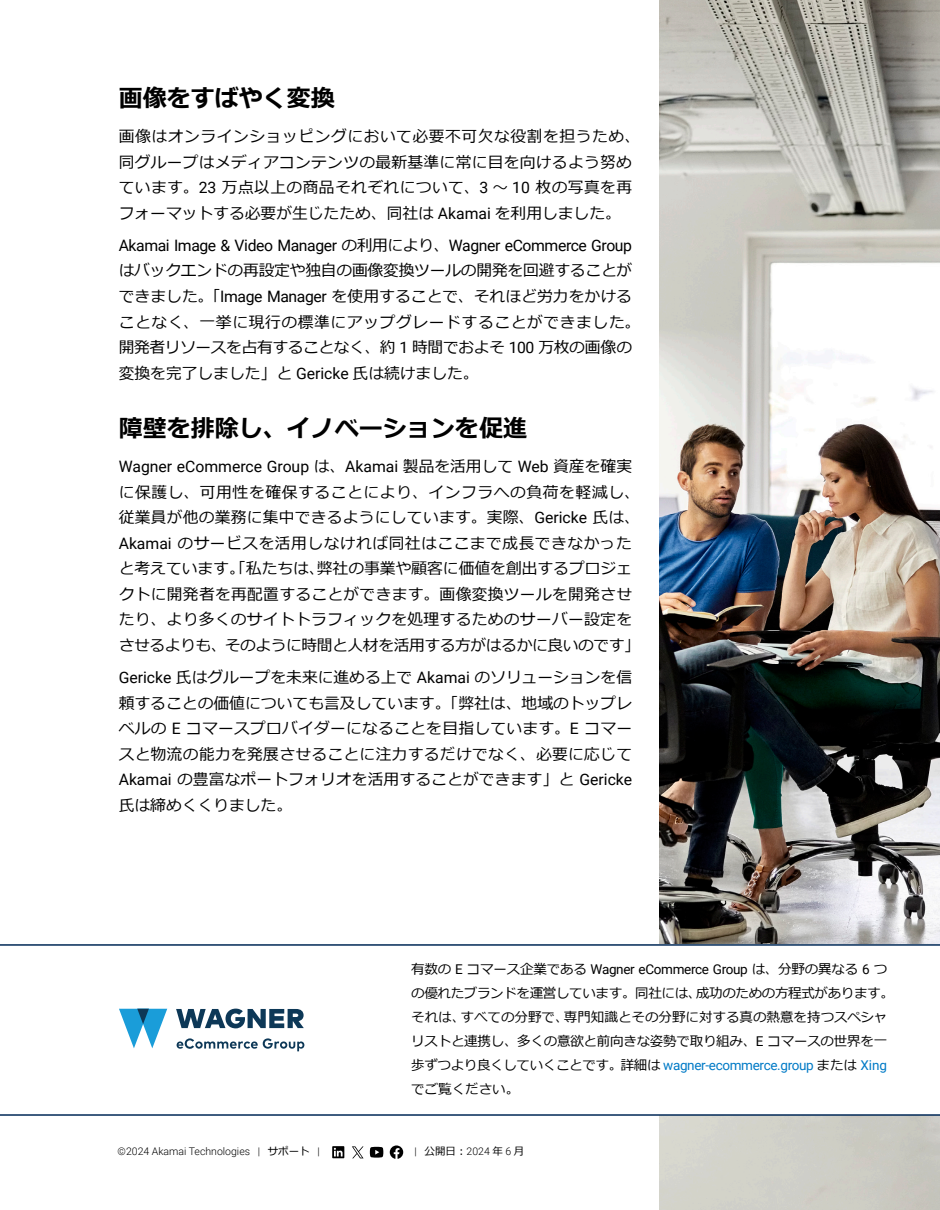
<style>
.page{position:relative;width:940px;height:1210px;background:#fff}
.page>*{position:absolute;margin:0;border:0;box-sizing:border-box;transform-origin:0 0}
.Heading_1{font:700 24px "Meiryo";color:#000}
.Body{font:15.75px/25.5px "Meiryo";letter-spacing:.02em;color:#000}
.Body-2{font:15.75px/25.5px "Meiryo";color:#000}
.About_-_Copy{font:13.5px/24px "Meiryo";letter-spacing:-.02em;color:#000}
.t1{font:300 10.5px "Roboto";color:#000}
.s1{font-family:"Roboto"}
.s2{font-family:"Roboto";color:#017ac6}
.s3{font-family:"Meiryo";font-weight:400}
</style>
<div class="page">
<svg style="left:332px;top:1146px;width:12px;height:12px"></svg>
<svg style="left:370px;top:1146px;width:13px;height:11px"></svg>
<svg style="left:389px;top:1145px;width:14px;height:13px"></svg>
<svg style="left:352px;top:1146px;width:11px;height:12px"></svg>
<img style="left:659px;top:0;width:280px;height:1209px">
<svg style="left:0;top:944px;width:939px;height:171px"></svg>
<svg style="left:176px;top:1008px;width:128px;height:20px"></svg>
<svg style="left:176px;top:1038px;width:128px;height:13px"></svg>
<svg style="left:119px;top:1008px;width:48px;height:40px"></svg>
<p class="Heading_1" style="left:119px;top:81px;width:218px">画像をすばやく変換</p>
<p class="Body" style="left:119px;top:124px;width:523px">画像はオンラインショッピングにおいて必要不可欠な役割を担うため、同グループはメディアコンテンツの最新基準に常に目を向けるよう努めています。<span class="s1">23</span> 万点以上の商品それぞれについて、<span class="s1">3</span> ～ <span class="s1">10</span> 枚の写真を再フォーマットする必要が生じたため、同社は <span class="s1">Akamai</span> を利用しました。</p>
<p class="Body-2" style="left:119px;top:233px;width:523px"><span class="s1">Akamai Image &amp; Video Manager</span> の利用により、<span class="s1">Wagner eCommerce Group</span>はバックエンドの再設定や独自の画像変換ツールの開発を回避することができました。「<span class="s1">Image Manager</span> を使用することで、それほど労力をかけることなく、一挙に現行の標準にアップグレードすることができました。開発者リソースを占有することなく、約 <span class="s1">1</span> 時間でおよそ <span class="s1">100</span> 万枚の画像の変換を完了しました」と <span class="s1">Gericke</span> 氏は続けました。</p>
<p class="Heading_1" style="left:119px;top:411px;width:410px">障壁を排除し、イノベーションを促進</p>
<p class="Body" style="left:119px;top:454px;width:522px"><span class="s1">Wagner eCommerce Group</span> は、<span class="s1">Akamai</span> 製品を活用して <span class="s1">Web</span> 資産を確実に保護し、可用性を確保することにより、インフラへの負荷を軽減し、従業員が他の業務に集中できるようにしています。実際、<span class="s1">Gericke</span> 氏は、<span class="s1">Akamai</span> のサービスを活用しなければ同社はここまで成長できなかったと考えています。「私たちは、弊社の事業や顧客に価値を創出するプロジェクトに開発者を再配置することができます。画像変換ツールを開発させたり、より多くのサイトトラフィックを処理するためのサーバー設定をさせるよりも、そのように時間と人材を活用する方がはるかに良いのです」</p>
<p class="Body" style="left:119px;top:665px;width:515px;text-align:justify"><span class="s1">Gericke</span> 氏はグループを未来に進める上で <span class="s1">Akamai</span> のソリューションを信頼することの価値についても言及しています。「弊社は、地域のトップレベルの <span class="s1">E</span> コマースプロバイダーになることを目指しています。<span class="s1">E</span> コマースと物流の能力を発展させることに注力するだけでなく、必要に応じて<span class="s1">Akamai</span> の豊富なポートフォリオを活用することができます」と <span class="s1">Gericke</span>氏は締めくくりました。</p>
<p class="About_-_Copy" style="left:411px;top:958px;width:484px">有数の <span class="s1">E</span> コマース企業である <span class="s1">Wagner eCommerce Group</span> は、分野の異なる <span class="s1">6</span> つの優れたブランドを運営しています。同社には、成功のための方程式があります。それは、すべての分野で、専門知識とその分野に対する真の熱意を持つスペシャリストと連携し、多くの意欲と前向きな姿勢で取り組み、<span class="s1">E</span> コマースの世界を一歩ずつより良くしていくことです。詳細は <span class="s2">wagner-ecommerce.group</span> または <span class="s2">Xing</span>でご覧ください。</p>
<p class="t1" style="left:118px;top:1144px;width:203px">©2024 Akamai Technologies | <span class="s3">サポート</span> |</p>
<p class="t1" style="left:414px;top:1144px;width:111px">| <span class="s3">公開日：</span>2024 <span class="s3">年</span> 6 <span class="s3">月</span></p>
</div>
